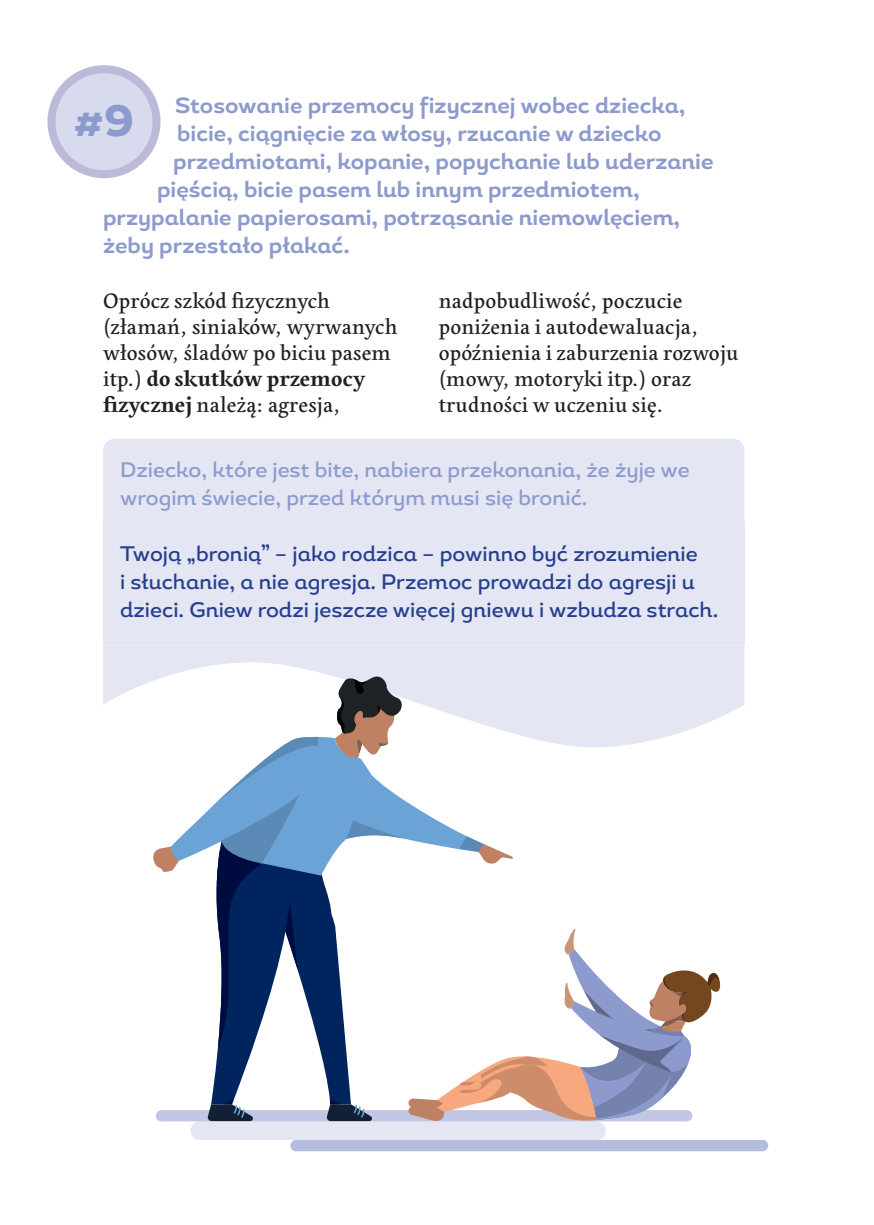
<style>
.page{position:relative;width:874px;height:1225px;background:#fff}
.page>*{position:absolute;margin:0;border:0;box-sizing:border-box;transform-origin:0 0}
.t1{font:800 44px "Magallanes";color:#8d9acd}
.t2{font:22px/26px "Edita";letter-spacing:.01em;color:#231f20}
.t3{font:700 22px "Magallanes";color:#8d9acd}
.t4{font:500 21px/28px "Magallanes";color:#253f8e}
.t5{font:500 21px/28px "Magallanes";color:#8d9acd}
.s1{font-weight:700}
</style>
<div class="page">
<div style="left:190px;top:1121px;width:415px;height:19px;background:#e4e6f3;border-radius:9px"></div>
<div style="left:290px;top:1140px;width:477px;height:11px;background:#b5bddf;border-radius:6px"></div>
<div style="left:103px;top:439px;width:641px;height:84px;background:#e4e6f3"></div>
<div style="left:103px;top:523px;width:641px;height:122px;background:#e4e6f3"></div>
<svg style="left:103px;top:645px;width:641px;height:72px;background:#e7e9f4"></svg>
<div style="left:51px;top:69px;width:105px;height:105px;background:#d8dbee;border-radius:50%"></div>
<div style="left:47px;top:65px;width:113px;height:113px;border:8px solid #bbbbd9;border-radius:50%"></div>
<svg style="left:153px;top:676px;width:567px;height:445px"></svg>
<p class="t3" style="left:175px;top:91px;width:511px">Stosowanie przemocy fizycznej wobec dziecka,</p>
<p class="t3" style="left:177px;top:119px;width:486px">bicie, ciągnięcie za włosy, rzucanie w dziecko</p>
<p class="t3" style="left:173px;top:147px;width:541px">przedmiotami, kopanie, popychanie lub uderzanie</p>
<p class="t3" style="left:157px;top:175px;width:484px">pięścią, bicie pasem lub innym przedmiotem,</p>
<p class="t3" style="left:103px;top:203px;width:578px">przypalanie papierosami, potrząsanie niemowlęciem,</p>
<p class="t3" style="left:103px;top:231px;width:248px">żeby przestało płakać.</p>
<p class="t2" style="left:103px;top:288px;width:296px">Oprócz szkód fizycznych (złamań, siniaków, wyrwanych włosów, śladów po biciu pasem itp.) <span class="s1">do skutków przemocy fizycznej</span> należą: agresja,</p>
<p class="t2" style="left:438px;top:288px;width:301px">nadpobudliwość, poczucie poniżenia i autodewaluacja, opóźnienia i zaburzenia rozwoju (mowy, motoryki itp.) oraz trudności w uczeniu się.</p>
<h1 class="t1" style="left:73px;top:93px;width:62px">#9</h1>
<p class="t5" style="left:120px;top:456px;width:570px">Dziecko, które jest bite, nabiera przekonania, że żyje we wrogim świecie, przed którym musi się bronić.</p>
<p class="t4" style="left:120px;top:540px;width:599px">Twoją „bronią” – jako rodzica – powinno być zrozumienie<br>i słuchanie, a nie agresja. Przemoc prowadzi do agresji u dzieci. Gniew rodzi jeszcze więcej gniewu i wzbudza strach.</p>
</div>
